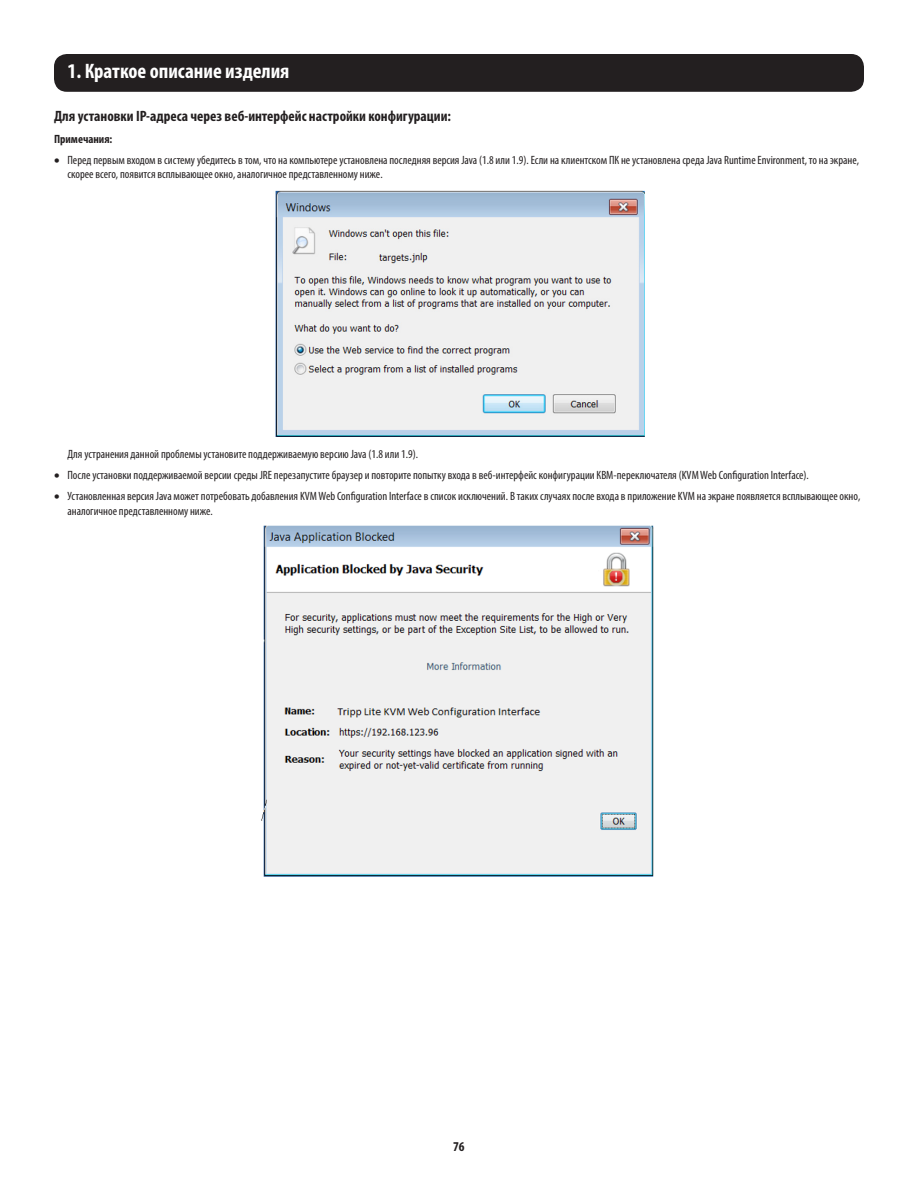
<style>
.page{position:relative;width:918px;height:1188px;background:#fff}
.page>*{position:absolute;margin:0;border:0;box-sizing:border-box;transform-origin:0 0}
.t1{font:700 condensed 21px "Myriad Pro";color:#fff}
.t2{font:700 condensed 15px "Myriad Pro";color:#231f20}
.t3{font:700 condensed 13.5px "Myriad Pro";color:#231f20}
.NumList_A{font:condensed 12px/14.4px "Myriad Pro";color:#231f20}
.NumList_A-2{font:700 condensed 12px "Myriad Pro";color:#231f20}
</style>
<div class="page">
<div style="left:54px;top:54px;width:810px;height:38px;background:#231f20;border-radius:13px"></div>
<img style="left:275px;top:190px;width:370px;height:247px">
<img style="left:261px;top:525px;width:393px;height:352px">
<p class="t1" style="left:68px;top:58px;width:223px">1. Краткое описание изделия</p>
<p class="t2" style="left:54px;top:107px;width:399px">Для установки IP-адреса через веб-интерфейс настройки конфигурации:</p>
<p class="NumList_A-2" style="left:54px;top:131px;width:60px">Примечания:</p>
<p class="NumList_A" style="left:68px;top:152px;width:793px;text-indent:-14px">• Перед первым входом в систему убедитесь в том, что на компьютере установлена последняя версия Java (1.8 или 1.9). Если на клиентском ПК не установлена среда Java Runtime Environment, то на экране, скорее всего, появится всплывающее окно, аналогичное представленному ниже.</p>
<p class="NumList_A" style="left:68px;top:447px;width:352px">Для устранения данной проблемы установите поддерживаемую версию Java (1.8 или 1.9).</p>
<p class="NumList_A" style="left:54px;top:468px;width:756px">• После установки поддерживаемой версии среды JRE перезапустите браузер и повторите попытку входа в веб-интерфейс конфигурации КВМ-переключателя (KVM Web Configuration Interface).</p>
<p class="NumList_A" style="left:68px;top:489px;width:794px;text-indent:-14px">• Установленная версия Java может потребовать добавления KVM Web Configuration Interface в список исключений. В таких случаях после входа в приложение KVM на экране появляется всплывающее окно, аналогичное представленному ниже.</p>
<p class="t3" style="left:453px;top:1138px;width:13px">76</p>
</div>
